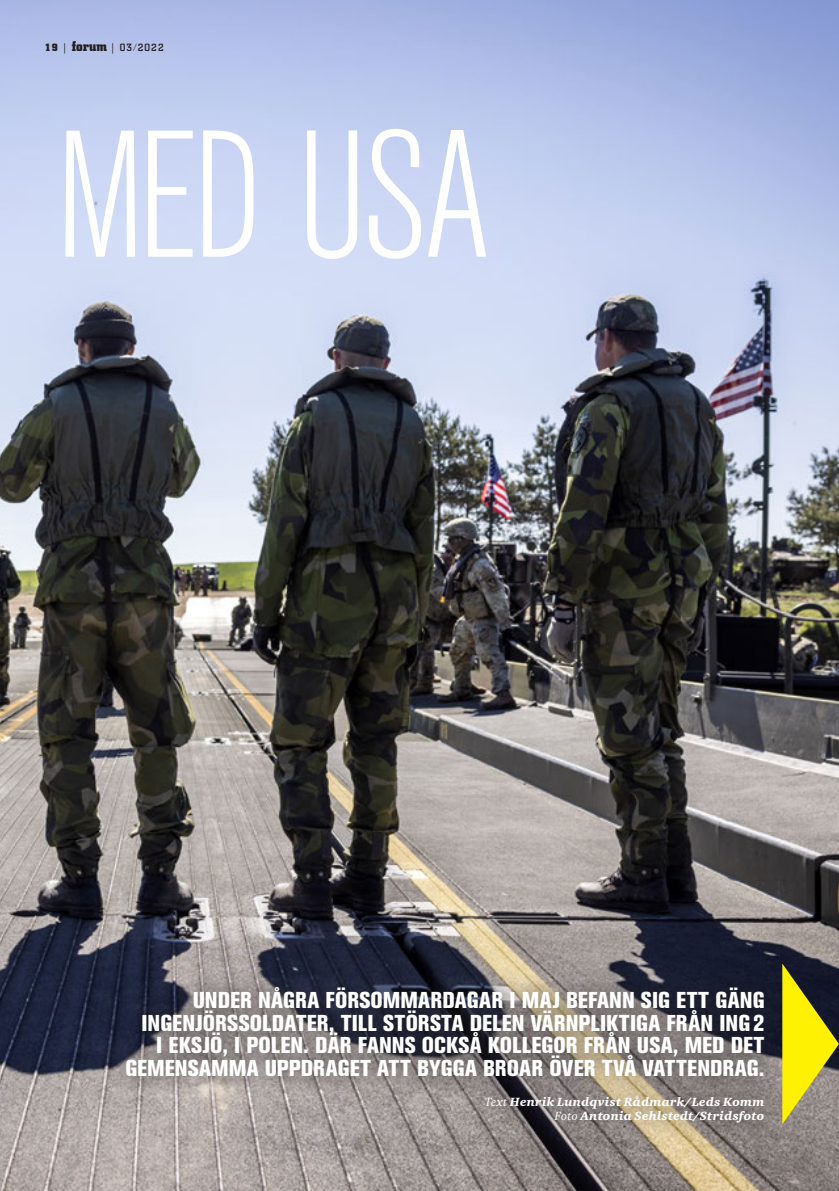
<style>
.page{position:relative;width:839px;height:1191px;background:#fff}
.page>*{position:absolute;margin:0;border:0;box-sizing:border-box;transform-origin:0 0}
.t1{font:300 condensed 178.5px "Akzidenz Grotesk BE";letter-spacing:-.03em;color:#fff}
.Bröd_Forum_Charter_8{font:800 condensed 22.75px/22.8px "Akzidenz Grotesk BE";letter-spacing:.005em;color:#fff;text-align:right}
.Bröd_Forum_Charter_8-2{font:italic 900 12.25px "Charter ITC Std";letter-spacing:.025em;color:#fff}
.t2{font:500 10.5px "City";letter-spacing:.1em;color:#231f20}
.s1{font-weight:700}
.s2{font-family:"Charter ITC Std";font-weight:400}
.s3{font-weight:700;font-size:14px}
.s4{font-weight:400}
</style>
<div class="page">
<img style="left:0;top:0;width:838px;height:1191px">
<svg style="left:782px;top:963px;width:56px;height:161px;background:#a79f2b"></svg>
<div style="left:105px;top:967px;width:679px;height:175px;background:#231f20;opacity:.75"></div>
<p class="t2" style="left:45px;top:42px;width:120px"><span class="s1">19</span> <span class="s2">|</span> <span class="s3">forum</span> <span class="s2">|</span> 03/2022</p>
<h1 class="t1" style="left:56px;top:100px;width:436px">MED USA</h1>
<p class="Bröd_Forum_Charter_8" style="left:125px;top:988px;width:640px">UNDER NÅGRA FÖRSOMMARDAGAR I MAJ BEFANN SIG ETT GÄNG INGENJÖRSSOLDATER, TILL STÖRSTA DELEN VÄRNPLIKTIGA FRÅN ING2<br>I EKSJÖ, I POLEN. DÄR FANNS OCKSÅ KOLLEGOR FRÅN USA, MED DET GEMENSAMMA UPPDRAGET ATT BYGGA BROAR ÖVER TVÅ VATTENDRAG.</p>
<p class="Bröd_Forum_Charter_8-2" style="left:484px;top:1094px;width:281px"><span class="s4">Text</span> Henrik Lundqvist Rådmark/Leds Komm</p>
<p class="Bröd_Forum_Charter_8-2" style="left:555px;top:1108px;width:211px"><span class="s4">Foto</span> Antonia Sehlstedt/Stridsfoto</p>
</div>
